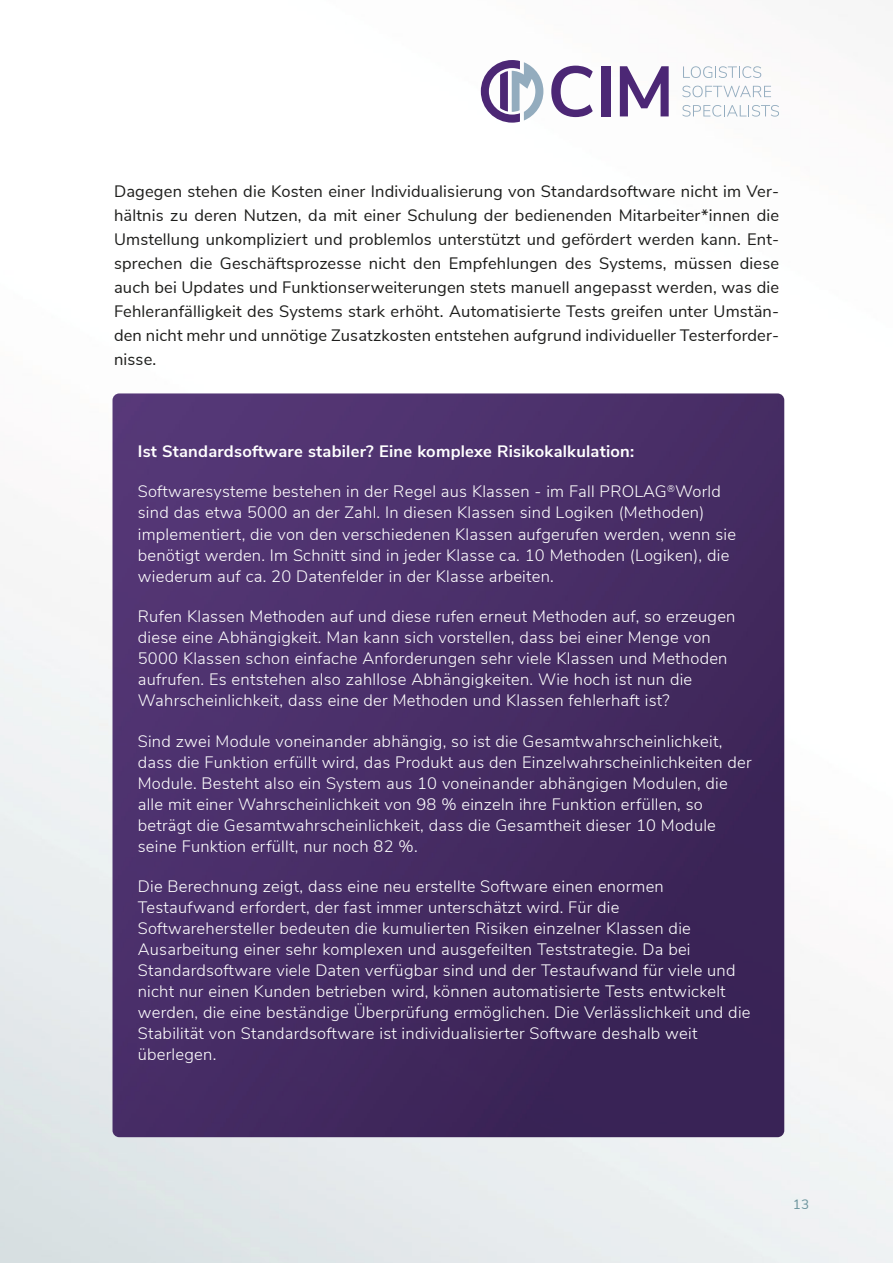
<style>
.page{position:relative;width:893px;height:1263px;background:#fff}
.page>*{position:absolute;margin:0;border:0;box-sizing:border-box;transform-origin:0 0}
.t1{font:300 16.5px/21px "Nunito Sans";letter-spacing:.015em;color:#fff}
.t2{font:16.5px/24px "Nunito Sans";letter-spacing:.01em;color:#1d1d1b;text-align:justify}
.t3{font:700 16.5px "Nunito Sans";letter-spacing:.015em;color:#fff}
.t4{font:13.5px "Nunito Sans";color:#6a939c}
</style>
<div class="page">
<img style="left:0;top:65px;width:893px;height:1198px">
<svg style="left:683px;top:66px;width:78px;height:12px"></svg>
<svg style="left:682px;top:86px;width:89px;height:11px"></svg>
<svg style="left:682px;top:105px;width:97px;height:12px"></svg>
<svg style="left:551px;top:66px;width:42px;height:51px"></svg>
<div style="left:601px;top:66px;width:9px;height:50px;background:#4c2775"></div>
<svg style="left:620px;top:66px;width:49px;height:50px"></svg>
<svg style="left:481px;top:60px;width:62px;height:63px"></svg>
<img style="left:112px;top:393px;width:672px;height:744px;border-radius:7px">
<p class="t2" style="left:114px;top:179px;width:667px">Dagegen stehen die Kosten einer Individualisierung von Standardsoftware nicht im Ver‐ hältnis zu deren Nutzen, da mit einer Schulung der bedienenden Mitarbeiter*innen die Umstellung unkompliziert und problemlos unterstützt und gefördert werden kann. Ent‐ sprechen die Geschäftsprozesse nicht den Empfehlungen des Systems, müssen diese auch bei Updates und Funktionserweiterungen stets manuell angepasst werden, was die Fehleranfälligkeit des Systems stark erhöht. Automatisierte Tests greifen unter Umstän‐ den nicht mehr und unnötige Zusatzkosten entstehen aufgrund individueller Testerforder‐ nisse.</p>
<p class="t3" style="left:138px;top:440px;width:498px">Ist Standardsoftware stabiler? Eine komplexe Risikokalkulation:</p>
<p class="t1" style="left:138px;top:482px;width:600px">Softwaresysteme bestehen in der Regel aus Klassen - im Fall PROLAG<sup>®</sup>World sind das etwa 5000 an der Zahl. In diesen Klassen sind Logiken (Methoden) implementiert, die von den verschiedenen Klassen aufgerufen werden, wenn sie benötigt werden. Im Schnitt sind in jeder Klasse ca. 10 Methoden (Logiken), die wiederum auf ca. 20 Datenfelder in der Klasse arbeiten.</p>
<p class="t1" style="left:138px;top:606px;width:599px">Rufen Klassen Methoden auf und diese rufen erneut Methoden auf, so erzeugen diese eine Abhängigkeit. Man kann sich vorstellen, dass bei einer Menge von 5000 Klassen schon einfache Anforderungen sehr viele Klassen und Methoden aufrufen. Es entstehen also zahllose Abhängigkeiten. Wie hoch ist nun die Wahrscheinlichkeit, dass eine der Methoden und Klassen fehlerhaft ist?</p>
<p class="t1" style="left:138px;top:731px;width:615px">Sind zwei Module voneinander abhängig, so ist die Gesamtwahrscheinlichkeit, dass die Funktion erfüllt wird, das Produkt aus den Einzelwahrscheinlichkeiten der Module. Besteht also ein System aus 10 voneinander abhängigen Modulen, die alle mit einer Wahrscheinlichkeit von 98 % einzeln ihre Funktion erfüllen, so beträgt die Gesamtwahrscheinlichkeit, dass die Gesamtheit dieser 10 Module seine Funktion erfüllt, nur noch 82 %.</p>
<p class="t1" style="left:138px;top:876px;width:614px">Die Berechnung zeigt, dass eine neu erstellte Software einen enormen Testaufwand erfordert, der fast immer unterschätzt wird. Für die Softwarehersteller bedeuten die kumulierten Risiken einzelner Klassen die Ausarbeitung einer sehr komplexen und ausgefeilten Teststrategie. Da bei Standardsoftware viele Daten verfügbar sind und der Testaufwand für viele und nicht nur einen Kunden betrieben wird, können automatisierte Tests entwickelt werden, die eine beständige Überprüfung ermöglichen. Die Verlässlichkeit und die Stabilität von Standardsoftware ist individualisierter Software deshalb weit überlegen.</p>
<p class="t4" style="left:793px;top:1195px;width:18px">13</p>
</div>
